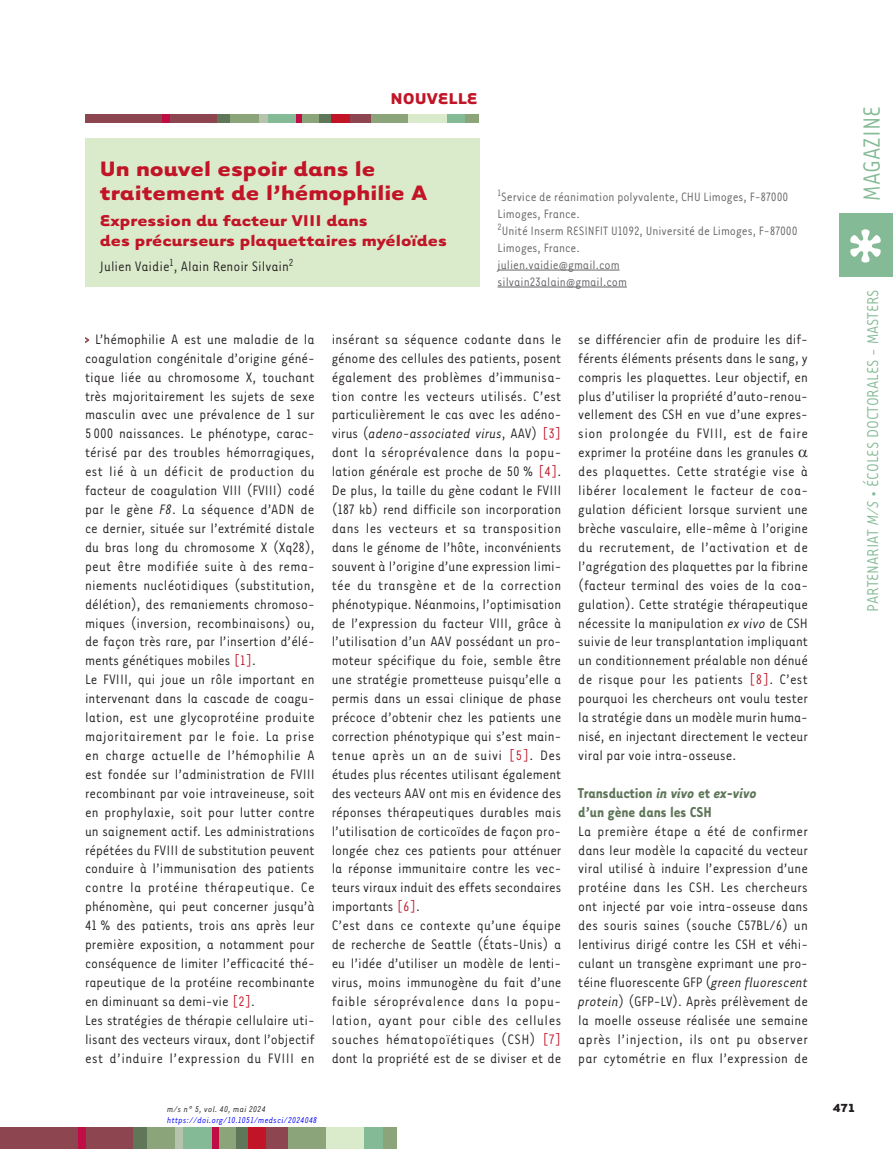
<style>
.page{position:relative;width:893px;height:1149px;background:#fff}
.page>*{position:absolute;margin:0;border:0;box-sizing:border-box;transform-origin:0 0}
.t1{font:27px "Tarzana Nar OT";color:#84ba95}
.t2{font:700 24px/24px "Tarzana Wide OT";color:#c11527}
.t3{font:700 18px/19.5px "Tarzana Wide OT";color:#c11527}
.t4{font:18px "Tarzana Nar OT";color:#84ba95}
.t5{font:700 16.5px/18.9px "Tarzana Nar OT";color:#5f7659}
.t6{font:15.75px/18.9px "Tarzana Nar OT";color:#231f20}
.t7{font:13.95px/17px "Tarzana Nar OT";color:#636366}
.t8{font:700 13.5px "Tarzana Wide OT";color:#231f20}
.t9{font:italic 9.75px "Tarzana Nar OT";letter-spacing:.025em;color:#00f}
.t10{font:italic 9.75px "Tarzana Nar OT";letter-spacing:.025em;color:#231f20}
.s1{font-style:italic}
.s2{color:#bf182a}
</style>
<div class="page">
<div style="left:0;top:1127px;width:134px;height:21px;background:#8d454f"></div>
<div style="left:235px;top:1127px;width:13px;height:21px;background:#5f7659"></div>
<div style="left:78px;top:1127px;width:7px;height:21px;background:#c10d45"></div>
<div style="left:133px;top:1127px;width:22px;height:21px;background:#5f7659"></div>
<div style="left:147px;top:1127px;width:29px;height:21px;background:#8ba479"></div>
<div style="left:175px;top:1127px;width:8px;height:21px;background:#b6c4ad"></div>
<div style="left:183px;top:1127px;width:30px;height:21px;background:#84ba95"></div>
<div style="left:217px;top:1127px;width:19px;height:21px;background:#8ba479"></div>
<div style="left:213px;top:1127px;width:6px;height:21px;background:#c10d45"></div>
<div style="left:248px;top:1127px;width:27px;height:21px;background:#c11527"></div>
<div style="left:287px;top:1127px;width:39px;height:21px;background:#8ba479"></div>
<div style="left:267px;top:1127px;width:21px;height:21px;background:#8d454f"></div>
<div style="left:326px;top:1127px;width:38px;height:21px;background:#daebcb"></div>
<div style="left:364px;top:1127px;width:20px;height:21px;background:#84ba95"></div>
<div style="left:383px;top:1127px;width:14px;height:21px;background:#8ba479"></div>
<div style="left:840px;top:213px;width:53px;height:63px;background:#84ba95"></div>
<svg style="left:850px;top:229px;width:31px;height:33px"></svg>
<svg style="left:85px;top:337px;width:4px;height:6px"></svg>
<div style="left:85px;top:138px;width:394px;height:149px;background:#daebcb"></div>
<div style="left:85px;top:114px;width:133px;height:9px;background:#8d454f"></div>
<div style="left:217px;top:114px;width:27px;height:9px;background:#5f7659"></div>
<div style="left:318px;top:114px;width:13px;height:9px;background:#5f7659"></div>
<div style="left:231px;top:114px;width:29px;height:9px;background:#8ba479"></div>
<div style="left:267px;top:114px;width:29px;height:9px;background:#84ba95"></div>
<div style="left:446px;top:114px;width:20px;height:9px;background:#84ba95"></div>
<div style="left:301px;top:114px;width:18px;height:9px;background:#8ba479"></div>
<div style="left:465px;top:114px;width:14px;height:9px;background:#8ba479"></div>
<div style="left:370px;top:114px;width:38px;height:9px;background:#8ba479"></div>
<div style="left:408px;top:114px;width:39px;height:9px;background:#daebcb"></div>
<div style="left:259px;top:114px;width:8px;height:9px;background:#b6c4ad"></div>
<div style="left:163px;top:114px;width:7px;height:9px;background:#c10d45"></div>
<div style="left:296px;top:114px;width:6px;height:9px;background:#c10d45"></div>
<div style="left:331px;top:114px;width:27px;height:9px;background:#c11527"></div>
<div style="left:350px;top:114px;width:21px;height:9px;background:#8d454f"></div>
<hr style="left:498px;top:270px;width:122px;height:1px;background:#636366">
<hr style="left:498px;top:287px;width:129px;height:1px;background:#636366">
<p class="t3" style="left:391px;top:88px;width:89px">NOUVELLE</p>
<h2 class="t2" style="left:100px;top:155px;width:329px">Un nouvel espoir dans le traitement de l’hémophilie A</h2>
<p class="t3" style="left:100px;top:209px;width:349px">Expression du facteur VIII dans<br>des précurseurs plaquettaires myéloïdes</p>
<p class="t6" style="left:100px;top:256px;width:195px">Julien Vaidie<sup>1</sup>, Alain Renoir Silvain<sup>2</sup></p>
<p class="t7" style="left:498px;top:187px;width:302px"><sup>1</sup>Service de réanimation polyvalente, CHU Limoges, F-87000<br>Limoges, France.<br><sup>2</sup>Unité Inserm RESINFIT U1092, Université de Limoges, F-87000<br>Limoges, France.<br>julien.vaidie@gmail.com<br>silvain23alain@gmail.com</p>
<p class="t6" style="left:85px;top:329px;width:231px;text-indent:10px">L’hémophilie A est une maladie de la coagulation congénitale d’origine géné&shy;tique liée au chromosome X, touchant très majoritairement les sujets de sexe masculin avec une prévalence de 1 sur 5 000 naissances. Le phénotype, carac&shy;térisé par des troubles hémorragiques, est lié à un déficit de production du facteur de coagulation VIII (FVIII) codé par le gène <span class="s1">F8</span>. La séquence d’ADN de ce dernier, située sur l’extrémité distale du bras long du chromosome X (Xq28), peut être modifiée suite à des rema&shy;niements nucléotidiques (substitution, délétion), des remaniements chromoso&shy;miques (inversion, recombinaisons) ou, de façon très rare, par l’insertion d’élé&shy;ments génétiques mobiles <span class="s2">[1]</span>.<br>Le FVIII, qui joue un rôle important en intervenant dans la cascade de coagu&shy;lation, est une glycoprotéine produite majoritairement par le foie. La prise en charge actuelle de l’hémophilie A est fondée sur l’administration de FVIII recombinant par voie intraveineuse, soit en prophylaxie, soit pour lutter contre un saignement actif. Les administrations répétées du FVIII de substitution peuvent conduire à l’immunisation des patients contre la protéine thérapeutique. Ce phénomène, qui peut concerner jusqu’à 41 % des patients, trois ans après leur première exposition, a notamment pour conséquence de limiter l’efficacité thé&shy;rapeutique de la protéine recombinante en diminuant sa demi-vie <span class="s2">[2]</span>.<br>Les stratégies de thérapie cellulaire uti&shy;lisant des vecteurs viraux, dont l’objectif est d’induire l’expression du FVIII en</p>
<p class="t6" style="left:332px;top:329px;width:231px">insérant sa séquence codante dans le génome des cellules des patients, posent également des problèmes d’immunisa&shy;tion contre les vecteurs utilisés. C’est particulièrement le cas avec les adéno&shy;virus (<span class="s1">adeno-associated virus</span>, AAV) <span class="s2">[3] </span>dont la séroprévalence dans la popu&shy;lation générale est proche de 50 % <span class="s2">[4]</span>.<br>De plus, la taille du gène codant le FVIII (187 kb) rend difficile son incorporation dans les vecteurs et sa transposition dans le génome de l’hôte, inconvénients souvent à l’origine d’une expression limi&shy;tée du transgène et de la correction phénotypique. Néanmoins, l’optimisation de l’expression du facteur VIII, grâce à l’utilisation d’un AAV possédant un pro&shy;moteur spécifique du foie, semble être une stratégie prometteuse puisqu’elle a permis dans un essai clinique de phase précoce d’obtenir chez les patients une correction phénotypique qui s’est main&shy;tenue après un an de suivi <span class="s2">[5]</span>. Des études plus récentes utilisant également des vecteurs AAV ont mis en évidence des réponses thérapeutiques durables mais l’utilisation de corticoïdes de façon pro&shy;longée chez ces patients pour atténuer la réponse immunitaire contre les vec&shy;teurs viraux induit des effets secondaires importants <span class="s2">[6]</span>.<br>C’est dans ce contexte qu’une équipe de recherche de Seattle (États-Unis) a eu l’idée d’utiliser un modèle de lenti&shy;virus, moins immunogène du fait d’une faible séroprévalence dans la popu&shy;lation, ayant pour cible des cellules souches hématopoïétiques (CSH) <span class="s2">[7] </span>dont la propriété est de se diviser et de</p>
<p class="t6" style="left:578px;top:329px;width:231px">se différencier afin de produire les dif&shy;férents éléments présents dans le sang, y compris les plaquettes. Leur objectif, en plus d’utiliser la propriété d’auto-renou&shy;vellement des CSH en vue d’une expres&shy;sion prolongée du FVIII, est de faire exprimer la protéine dans les granules des plaquettes. Cette stratégie vise à libérer localement le facteur de coa&shy;gulation déficient lorsque survient une brèche vasculaire, elle-même à l’origine du recrutement, de l’activation et de l’agrégation des plaquettes par la fibrine (facteur terminal des voies de la coa&shy;gulation). Cette stratégie thérapeutique nécessite la manipulation <span class="s1">ex vivo</span> de CSH suivie de leur transplantation impliquant un conditionnement préalable non dénué de risque pour les patients <span class="s2">[8]</span>. C’est pourquoi les chercheurs ont voulu tester la stratégie dans un modèle murin huma&shy;nisé, en injectant directement le vecteur viral par voie intra-osseuse.</p>
<p class="t5" style="left:578px;top:782px;width:180px">Transduction <span class="s1">in vivo</span> et <span class="s1">ex-vivo </span>d’un gène dans les CSH</p>
<p class="t6" style="left:578px;top:820px;width:231px;text-align:justify">La première étape a été de confirmer dans leur modèle la capacité du vecteur viral utilisé à induire l’expression d’une protéine dans les CSH. Les chercheurs ont injecté par voie intra-osseuse dans des souris saines (souche C57BL/6) un lentivirus dirigé contre les CSH et véhi&shy;culant un transgène exprimant une pro&shy;téine fluorescente GFP (<span class="s1">green fluorescent protein</span>) (GFP-LV). Après prélèvement de la moelle osseuse réalisée une semaine après l’injection, ils ont pu observer par cytométrie en flux l’expression de</p>
<p class="t10" style="left:167px;top:1102px;width:100px">m/s n° 5, vol. 40, mai 2024</p>
<p class="t9" style="left:167px;top:1114px;width:152px">https://doi.org/10.1051/medsci/2024048</p>
<h1 class="t1" style="left:855px;top:201px;width:96px;rotate:-90deg">MAGAZINE</h1>
<p class="t4" style="left:862px;top:611px;width:323px;rotate:-90deg">PARTENARIAT <span class="s1">M/S</span> • ÉCOLES DOCTORALES - MASTERS</p>
<p class="t8" style="left:833px;top:1098px;width:24px">471</p>
</div>
